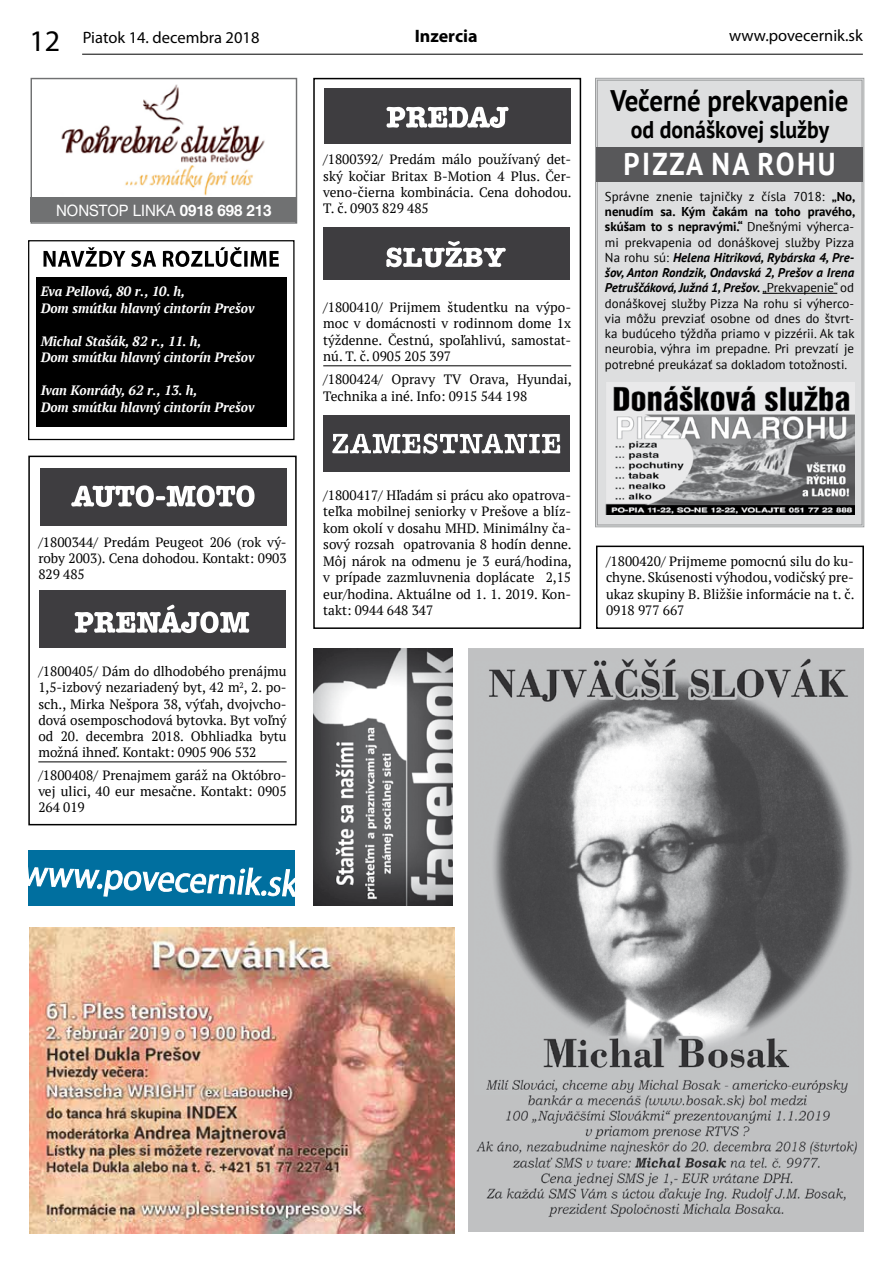
<style>
.page{position:relative;width:893px;height:1263px;background:#fff}
.page>*{position:absolute;margin:0;border:0;box-sizing:border-box;transform-origin:0 0}
.t1{font:700 31.5px "PT Sans";letter-spacing:.08em;color:#fff;scale:.9 1}
.t2{font:700 29.7px "PT Sans";color:#000;scale:.9 1}
.t3{font:700 24.15px "PT Sans";color:#000;scale:.9 1}
.t4{font:700 18px "Myriad Pro";color:#000}
.t5{font:16.5px "Myriad Pro";color:#000}
.t6{font:15.75px "Helvetica Neue";color:#fff;scale:.95 1}
.t7{font:13.5px/16.2px "PT Serif";color:#000;text-align:justify}
.t8{font:italic 700 13.5px/16.5px "PT Serif";color:#fff}
.t9{font:12.75px/15.3px "PT Sans";color:#000;text-align:justify}
.s1{font-size:30px}
.s2{font-weight:700}
.s3{font-weight:700;font-style:italic}
</style>
<div class="page">
<hr style="left:323px;top:365px;width:248px;height:1px;background:#000">
<div style="left:313px;top:78px;width:268px;height:551px;border:2px solid #000"></div>
<div style="left:596px;top:546px;width:268px;height:83px;border:2px solid #000"></div>
<hr style="left:38px;top:761px;width:249px;height:1px;background:#000">
<div style="left:28px;top:456px;width:269px;height:369px;border:2px solid #000"></div>
<div style="left:39px;top:590px;width:247px;height:58px;background:#3e3d40"></div>
<svg style="left:75px;top:605px;width:174px;height:28px"></svg>
<div style="left:40px;top:468px;width:247px;height:58px;background:#3e3d40"></div>
<svg style="left:71px;top:485px;width:184px;height:22px"></svg>
<div style="left:28px;top:240px;width:267px;height:200px;border:1px solid #000"></div>
<svg style="left:44px;top:247px;width:235px;height:20px"></svg>
<div style="left:36px;top:277px;width:251px;height:149px;background:#000"></div>
<hr style="left:82px;top:54px;width:781px;height:1px;background:#000">
<div style="left:325px;top:89px;width:246px;height:55px;background:#3e3d40"></div>
<svg style="left:387px;top:107px;width:122px;height:21px"></svg>
<div style="left:323px;top:228px;width:247px;height:52px;background:#3e3d40"></div>
<svg style="left:386px;top:241px;width:120px;height:26px"></svg>
<div style="left:323px;top:415px;width:247px;height:57px;background:#3e3d40"></div>
<svg style="left:332px;top:433px;width:229px;height:21px"></svg>
<img style="left:313px;top:649px;width:140px;height:256px">
<div style="left:31px;top:78px;width:266px;height:146px;border:1px solid #707172"></div>
<img style="left:61px;top:84px;width:204px;height:112px">
<div style="left:31px;top:198px;width:266px;height:24px;background:#707172"></div>
<div style="left:595px;top:77px;width:270px;height:451px;background:#dddedf"></div>
<div style="left:597px;top:80px;width:265px;height:445px;border:1px solid #9c9e9f"></div>
<img style="left:606px;top:382px;width:248px;height:133px">
<div style="left:596px;top:147px;width:267px;height:35px;background:#58585a"></div>
<hr style="left:762px;top:293px;width:75px;height:1px;background:#000">
<div style="left:28px;top:850px;width:267px;height:55px;background:#006f9f"></div>
<svg style="left:28px;top:867px;width:267px;height:30px"></svg>
<img style="left:30px;top:928px;width:424px;height:305px">
<img style="left:468px;top:649px;width:395px;height:582px">
<p class="t5" style="left:29px;top:27px;width:232px"><span class="s1">12</span> Piatok 14. decembra 2018</p>
<p class="t5" style="left:729px;top:25px;width:135px">www.povecernik.sk</p>
<h3 class="t4" style="left:415px;top:24px;width:64px">Inzercia</h3>
<p class="t6" style="left:56px;top:199px;width:228px">NONSTOP LINKA <span class="s2">0918 698 213</span></p>
<p class="t8" style="left:41px;top:283px;width:215px">Eva Pellová, 80 r., 10. h,<br>Dom smútku hlavný cintorín Prešov</p>
<p class="t8" style="left:41px;top:332px;width:215px">Michal Stašák, 82 r., 11. h,<br>Dom smútku hlavný cintorín Prešov</p>
<p class="t8" style="left:41px;top:382px;width:215px">Ivan Konrády, 62 r., 13. h,<br>Dom smútku hlavný cintorín Prešov</p>
<p class="t7" style="left:38px;top:534px;width:250px">/1800344/ Predám Peugeot 206 (rok vý&shy;roby 2003). Cena dohodou. Kontakt: 0903<br>829 485</p>
<p class="t7" style="left:38px;top:663px;width:250px">/1800405/ Dám do dlhodobého prenájmu 1,5-izbový nezariadený byt, 42 m<sup>2</sup>, 2. po&shy;sch., Mirka Nešpora 38, výťah, dvojvcho&shy;dová osemposchodová bytovka. Byt voľný od 20. decembra 2018. Obhliadka bytu možná ihneď. Kontakt: 0905 906 532</p>
<p class="t7" style="left:38px;top:767px;width:250px">/1800408/ Prenajmem garáž na Októbro&shy;vej ulici, 40 eur mesačne. Kontakt: 0905<br>264 019</p>
<p class="t7" style="left:323px;top:151px;width:250px">/1800392/ Predám málo používaný det&shy;ský kočiar Britax B-Motion 4 Plus. Čer&shy;veno-čierna kombinácia. Cena dohodou.<br>T. č. 0903 829 485</p>
<p class="t7" style="left:323px;top:298px;width:249px">/1800410/ Prijmem študentku na výpo&shy;moc v domácnosti v rodinnom dome 1x týždenne. Čestnú, spoľahlivú, samostat&shy;nú. T. č. 0905 205 397</p>
<p class="t7" style="left:323px;top:371px;width:250px">/1800424/ Opravy TV Orava, Hyundai,<br>Technika a iné. Info: 0915 544 198</p>
<h2 class="t2" style="left:610px;top:81px;width:266px">Večerné prekvapenie</h2>
<h3 class="t3" style="left:631px;top:114px;width:222px">od donáškovej služby</h3>
<h1 class="t1" style="left:624px;top:143px;width:237px">PIZZA NA ROHU</h1>
<p class="t9" style="left:605px;top:188px;width:252px">Správne znenie tajničky z čísla 7018: <span class="s2">„No, nenudím sa. Kým čakám na toho pravého, skúšam to s nepravými.“</span> Dnešnými výherca&shy;mi prekvapenia od donáškovej služby Pizza Na rohu sú: <span class="s3">Helena Hitriková, Rybárska 4, Pre&shy;šov, Anton Rondzik, Ondavská 2, Prešov a Irena Petruščáková, Južná 1, Prešov.</span> „Prekvapenie“ od donáškovej služby Pizza Na rohu si výherco&shy;via môžu prevziať osobne od dnes do štvrt&shy;ka budúceho týždňa priamo v pizzérii. Ak tak neurobia, výhra im prepadne. Pri prevzatí je potrebné preukázať sa dokladom totožnosti.</p>
<p class="t7" style="left:323px;top:486px;width:250px">/1800417/ Hľadám si prácu ako opatrova&shy;teľka mobilnej seniorky v Prešove a blíz&shy;kom okolí v dosahu MHD. Minimálny ča&shy;sový rozsah opatrovania 8 hodín denne.<br>Môj nárok na odmenu je 3 eurá/hodina, v prípade zazmluvnenia doplácate 2,15 eur/hodina. Aktuálne od 1. 1. 2019. Kon&shy;takt: 0944 648 347</p>
<p class="t7" style="left:606px;top:553px;width:250px">/1800420/ Prijmeme pomocnú silu do ku&shy;chyne. Skúsenosti výhodou, vodičský pre&shy;ukaz skupiny B. Bližšie informácie na t. č.<br>0918 977 667</p>
</div>
